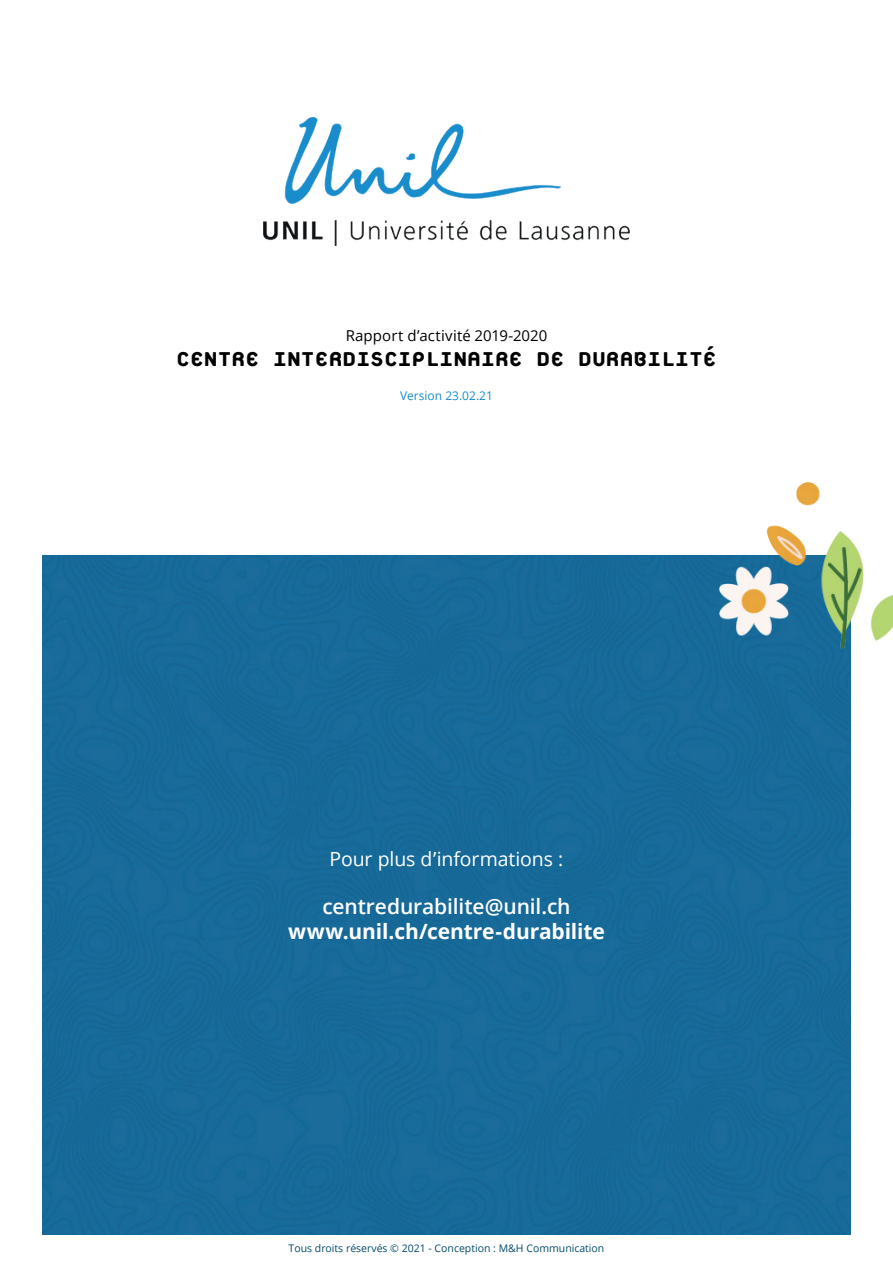
<style>
.page{position:relative;width:893px;height:1263px;background:#fff}
.page>*{position:absolute;margin:0;border:0;box-sizing:border-box;transform-origin:0 0}
.t1{font:800 30px "Platelet OT";color:#000001}
.t2{font:700 21px "Open Sans";letter-spacing:-.005em;color:#fff}
.t3{font:600 21px "Open Sans";letter-spacing:-.005em;color:#fff}
.t4{font:19.5px "Open Sans";letter-spacing:-.005em;color:#fff}
.t5{font:15px "Open Sans";letter-spacing:.005em;color:#000001}
.t6{font:12px "Open Sans";color:#178dcd}
.t7{font:10.5px "Open Sans";color:#074b6d}
</style>
<div class="page">
<img style="left:264px;top:117px;width:365px;height:129px">
<div style="left:43px;top:555px;width:807px;height:680px;background:#166a9a"></div>
<img style="left:720px;top:482px;width:173px;height:167px">
<p class="t5" style="left:346px;top:326px;width:203px">Rapport d’activité 2019-2020</p>
<p class="t1" style="left:176px;top:345px;width:542px">CENTRE INTERDISCIPLINAIRE DE DURABILITÉ</p>
<p class="t6" style="left:400px;top:387px;width:94px">Version 23.02.21</p>
<p class="t4" style="left:330px;top:845px;width:235px">Pour plus d’informations :</p>
<p class="t3" style="left:322px;top:892px;width:250px">centredurabilite@unil.ch</p>
<p class="t2" style="left:288px;top:917px;width:318px">www.unil.ch/centre-durabilite</p>
<p class="t7" style="left:289px;top:1241px;width:317px">Tous droits réservés © 2021 - Conception : M&amp;H Communication</p>
</div>
